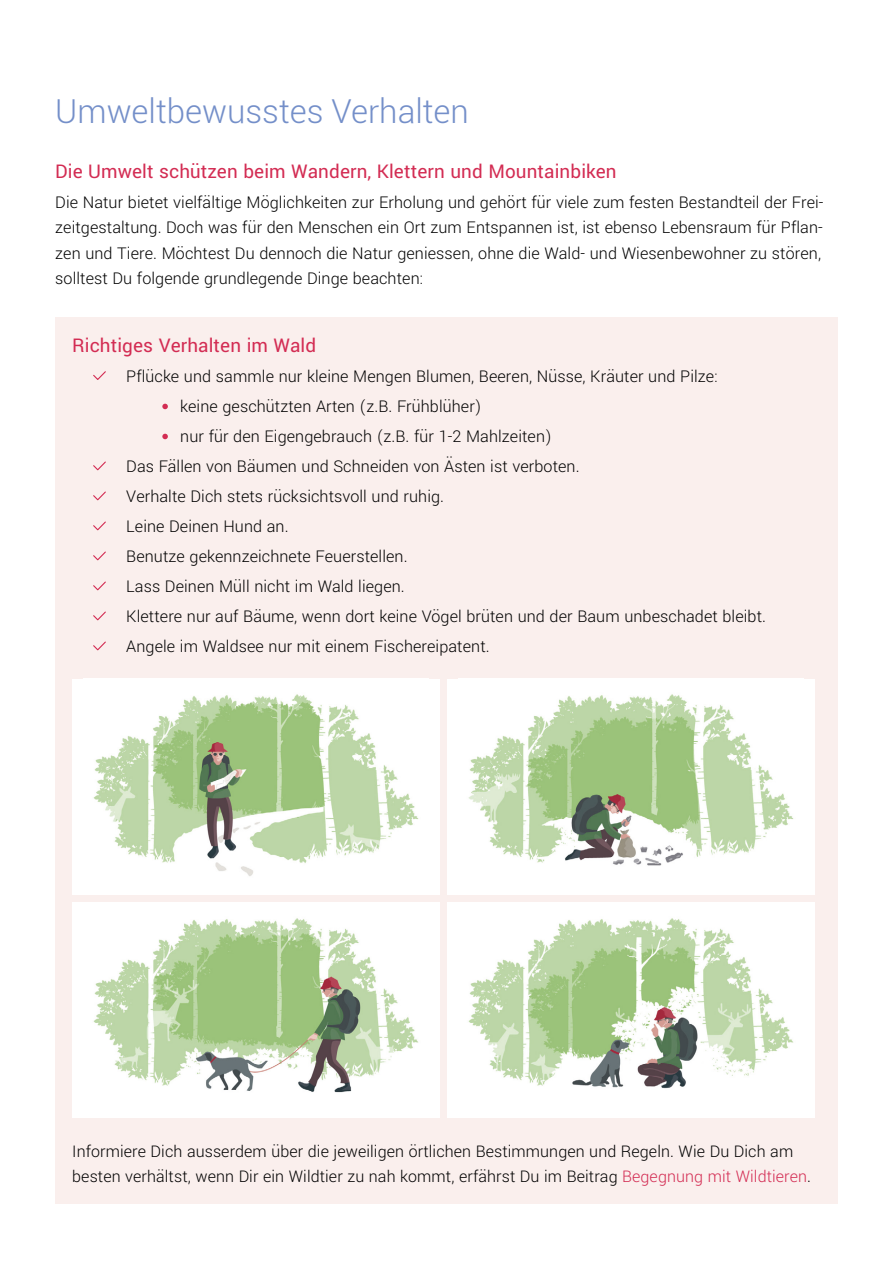
<style>
.page{position:relative;width:893px;height:1263px;background:#fff}
.page>*{position:absolute;margin:0;border:0;box-sizing:border-box;transform-origin:0 0}
.t1{font:300 33px "Roboto";color:#748fc9}
.t2{font:21px "Yantramanav";letter-spacing:.005em;color:#d32c53}
.t3{font:300 18px/25.5px "Yantramanav";letter-spacing:.005em;color:#000}
.t4{font:300 17.85px/25.5px "Yantramanav";letter-spacing:.005em;color:#000}
.s1{color:#d32c53}
</style>
<div class="page">
<div style="left:55px;top:317px;width:783px;height:886px;background:#faefed"></div>
<svg style="left:93px;top:371px;width:13px;height:9px"></svg>
<svg style="left:93px;top:461px;width:13px;height:10px"></svg>
<svg style="left:93px;top:491px;width:13px;height:10px"></svg>
<svg style="left:93px;top:521px;width:13px;height:10px"></svg>
<svg style="left:93px;top:641px;width:13px;height:10px"></svg>
<svg style="left:93px;top:611px;width:13px;height:10px"></svg>
<svg style="left:93px;top:581px;width:13px;height:10px"></svg>
<svg style="left:93px;top:551px;width:13px;height:10px"></svg>
<div style="left:447px;top:679px;width:368px;height:215px;background:#fff"></div>
<div style="left:72px;top:679px;width:368px;height:215px;background:#fff"></div>
<div style="left:447px;top:902px;width:368px;height:216px;background:#fff"></div>
<div style="left:72px;top:902px;width:368px;height:216px;background:#fff"></div>
<img style="left:93px;top:694px;width:326px;height:182px">
<img style="left:468px;top:694px;width:326px;height:172px">
<img style="left:468px;top:918px;width:326px;height:171px">
<img style="left:93px;top:918px;width:326px;height:175px">
<svg style="left:162px;top:404px;width:6px;height:5px"></svg>
<svg style="left:162px;top:434px;width:6px;height:5px"></svg>
<h1 class="t1" style="left:55px;top:88px;width:415px">Umweltbewusstes Verhalten</h1>
<p class="t2" style="left:55px;top:158px;width:563px">Die Umwelt schützen beim Wandern, Klettern und Mountainbiken</p>
<p class="t3" style="left:55px;top:189px;width:770px">Die Natur bietet vielfältige Möglichkeiten zur Erholung und gehört für viele zum festen Bestandteil der Frei&shy;zeitgestaltung. Doch was für den Menschen ein Ort zum Entspannen ist, ist ebenso Lebensraum für Pflan&shy;zen und Tiere. Möchtest Du dennoch die Natur geniessen, ohne die Wald- und Wiesenbewohner zu stören, solltest Du folgende grundlegende Dinge beachten:</p>
<p class="t2" style="left:72px;top:332px;width:245px">Richtiges Verhalten im Wald</p>
<p class="t3" style="left:126px;top:363px;width:593px">Pflücke und sammle nur kleine Mengen Blumen, Beeren, Nüsse, Kräuter und Pilze:</p>
<p class="t3" style="left:180px;top:393px;width:303px">keine geschützten Arten (z.B. Frühblüher)</p>
<p class="t3" style="left:180px;top:423px;width:373px">nur für den Eigengebrauch (z.B. für 1-2 Mahlzeiten)</p>
<p class="t3" style="left:126px;top:453px;width:455px">Das Fällen von Bäumen und Schneiden von Ästen ist verboten.</p>
<p class="t3" style="left:126px;top:483px;width:319px">Verhalte Dich stets rücksichtsvoll und ruhig.</p>
<p class="t3" style="left:126px;top:513px;width:164px">Leine Deinen Hund an.</p>
<p class="t3" style="left:126px;top:543px;width:283px">Benutze gekennzeichnete Feuerstellen.</p>
<p class="t3" style="left:126px;top:573px;width:280px">Lass Deinen Müll nicht im Wald liegen.</p>
<p class="t3" style="left:126px;top:603px;width:641px">Klettere nur auf Bäume, wenn dort keine Vögel brüten und der Baum unbeschadet bleibt.</p>
<p class="t3" style="left:126px;top:633px;width:365px">Angele im Waldsee nur mit einem Fischereipatent.</p>
<p class="t4" style="left:72px;top:1138px;width:740px">Informiere Dich ausserdem über die jeweiligen örtlichen Bestimmungen und Regeln. Wie Du Dich am besten verhältst, wenn Dir ein Wildtier zu nah kommt, erfährst Du im Beitrag <span class="s1">Begegnung mit Wildtieren</span>.</p>
</div>
